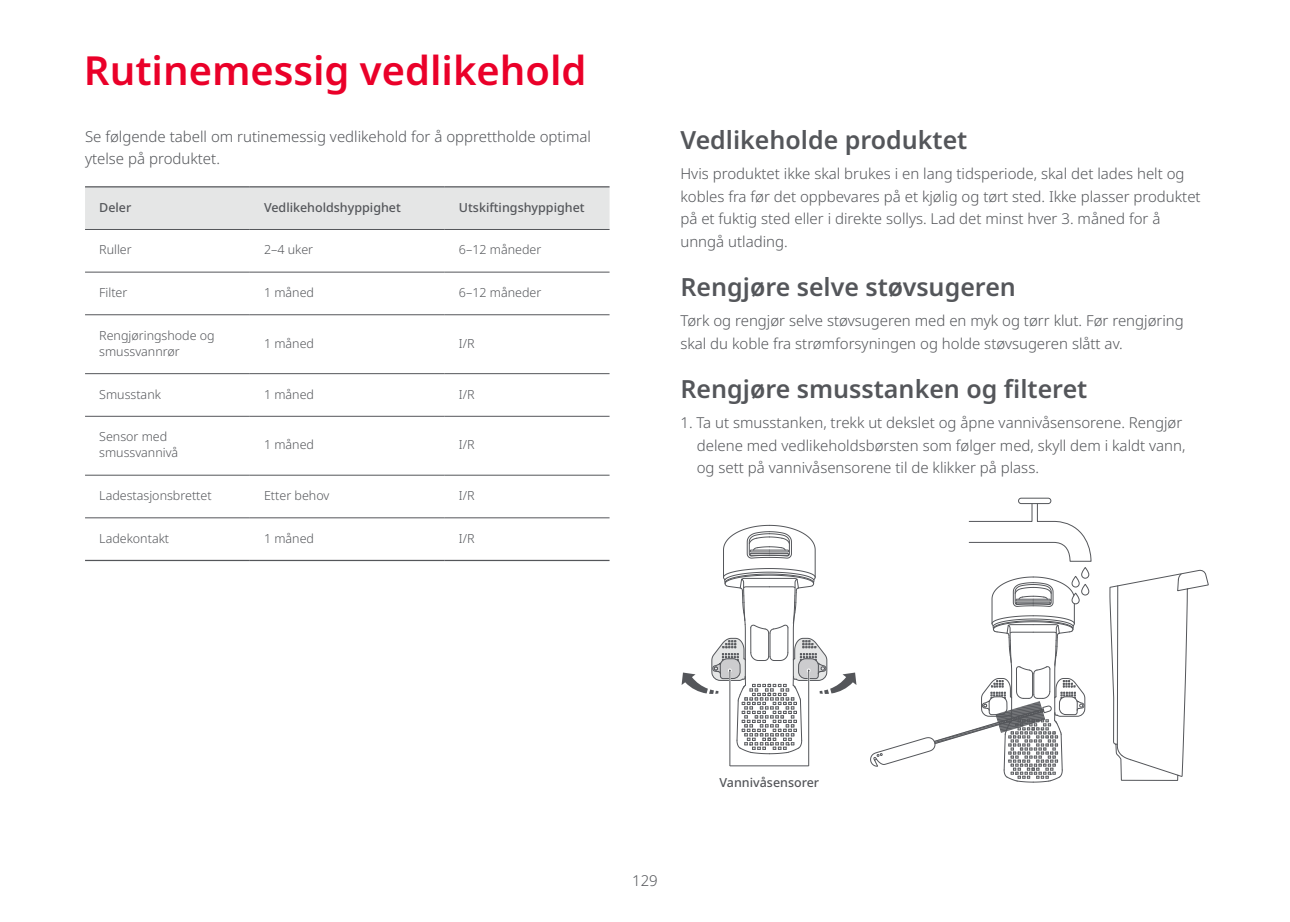
<style>
.page{position:relative;width:1290px;height:922px;background:#fff}
.page>*{position:absolute;margin:0;border:0;box-sizing:border-box;transform-origin:0 0}
.t1{font:600 40px "Noto Sans";color:#ea0029}
.t2{font:600 25px "Noto Sans";color:#54565a}
.t3{font:300 15px/22.5px "Noto Sans";color:#54565a}
.t4{font:300 12.5px/16.2px "Noto Sans";color:#54565a}
.t5{font:500 12.5px "Noto Sans";color:#54565a}
</style>
<div class="page">
<div style="left:85px;top:187px;width:524px;height:42px;background:#e5e6e6"></div>
<hr style="left:85px;top:559px;width:165px;height:2px;background:#54565a">
<hr style="left:250px;top:559px;width:195px;height:2px;background:#54565a">
<hr style="left:445px;top:559px;width:164px;height:2px;background:#54565a">
<hr style="left:85px;top:186px;width:165px;height:1px;background:#54565a">
<hr style="left:250px;top:186px;width:195px;height:1px;background:#54565a">
<hr style="left:445px;top:186px;width:164px;height:1px;background:#54565a">
<hr style="left:85px;top:229px;width:165px;height:1px;background:#54565a">
<hr style="left:250px;top:229px;width:195px;height:1px;background:#54565a">
<hr style="left:445px;top:229px;width:164px;height:1px;background:#54565a">
<hr style="left:85px;top:271px;width:165px;height:1px;background:#54565a">
<hr style="left:250px;top:271px;width:195px;height:1px;background:#54565a">
<hr style="left:445px;top:271px;width:164px;height:1px;background:#54565a">
<hr style="left:85px;top:314px;width:165px;height:1px;background:#54565a">
<hr style="left:250px;top:314px;width:195px;height:1px;background:#54565a">
<hr style="left:445px;top:314px;width:164px;height:1px;background:#54565a">
<hr style="left:85px;top:373px;width:165px;height:1px;background:#54565a">
<hr style="left:250px;top:373px;width:195px;height:1px;background:#54565a">
<hr style="left:445px;top:373px;width:164px;height:1px;background:#54565a">
<hr style="left:85px;top:416px;width:165px;height:1px;background:#54565a">
<hr style="left:250px;top:416px;width:195px;height:1px;background:#54565a">
<hr style="left:445px;top:416px;width:164px;height:1px;background:#54565a">
<hr style="left:85px;top:474px;width:165px;height:1px;background:#54565a">
<hr style="left:250px;top:474px;width:195px;height:1px;background:#54565a">
<hr style="left:445px;top:474px;width:164px;height:1px;background:#54565a">
<hr style="left:85px;top:517px;width:165px;height:1px;background:#54565a">
<hr style="left:250px;top:517px;width:195px;height:1px;background:#54565a">
<hr style="left:445px;top:517px;width:164px;height:1px;background:#54565a">
<svg style="left:1109px;top:569px;width:100px;height:212px"></svg>
<svg style="left:968px;top:503px;width:124px;height:58px"></svg>
<div style="left:1018px;top:497px;width:33px;height:6px;border:1px solid #54565a;border-radius:3px"></div>
<div style="left:1081px;top:567px;width:8px;height:11px;border:1px solid #54565a;border-radius:4px"></div>
<div style="left:1081px;top:584px;width:8px;height:11px;border:1px solid #54565a;border-radius:4px"></div>
<svg style="left:870px;top:576px;width:216px;height:206px"></svg>
<hr style="left:729px;top:670px;width:1px;height:95px;background:#54565a">
<svg style="left:681px;top:524px;width:176px;height:230px"></svg>
<hr style="left:808px;top:670px;width:1px;height:95px;background:#54565a">
<hr style="left:730px;top:765px;width:79px;height:1px;background:#54565a">
<h1 class="t1" style="left:84px;top:43px;width:504px">Rutinemessig vedlikehold</h1>
<p class="t3" style="left:85px;top:125px;width:507px">Se følgende tabell om rutinemessig vedlikehold for å opprettholde optimal ytelse på produktet.</p>
<h2 class="t2" style="left:680px;top:122px;width:288px">Vedlikeholde produktet</h2>
<p class="t3" style="left:680px;top:163px;width:522px">Hvis produktet ikke skal brukes i en lang tidsperiode, skal det lades helt og kobles fra før det oppbevares på et kjølig og tørt sted. Ikke plasser produktet på et fuktig sted eller i direkte sollys. Lad det minst hver 3. måned for å unngå utlading.</p>
<p class="t5" style="left:99px;top:198px;width:34px">Deler</p>
<p class="t5" style="left:264px;top:198px;width:138px">Vedlikeholdshyppighet</p>
<p class="t5" style="left:459px;top:198px;width:127px">Utskiftingshyppighet</p>
<p class="t4" style="left:99px;top:242px;width:34px">Ruller</p>
<p class="t4" style="left:264px;top:242px;width:51px">2–4 uker</p>
<p class="t4" style="left:459px;top:242px;width:84px">6–12 måneder</p>
<p class="t4" style="left:99px;top:284px;width:30px">Filter</p>
<p class="t4" style="left:264px;top:284px;width:52px">1 måned</p>
<p class="t4" style="left:459px;top:284px;width:84px">6–12 måneder</p>
<p class="t4" style="left:99px;top:327px;width:117px">Rengjøringshode og smussvannrør</p>
<p class="t4" style="left:264px;top:335px;width:52px">1 måned</p>
<p class="t4" style="left:459px;top:335px;width:17px">I/R</p>
<p class="t4" style="left:99px;top:386px;width:63px">Smusstank</p>
<p class="t4" style="left:264px;top:386px;width:52px">1 måned</p>
<p class="t4" style="left:459px;top:386px;width:17px">I/R</p>
<p class="t4" style="left:99px;top:428px;width:81px">Sensor med smussvannivå</p>
<p class="t4" style="left:264px;top:437px;width:52px">1 måned</p>
<p class="t4" style="left:459px;top:437px;width:17px">I/R</p>
<p class="t4" style="left:99px;top:487px;width:114px">Ladestasjonsbrettet</p>
<p class="t4" style="left:264px;top:487px;width:67px">Etter behov</p>
<p class="t4" style="left:459px;top:487px;width:17px">I/R</p>
<p class="t4" style="left:99px;top:530px;width:71px">Ladekontakt</p>
<p class="t4" style="left:264px;top:530px;width:52px">1 måned</p>
<p class="t4" style="left:459px;top:530px;width:17px">I/R</p>
<h2 class="t2" style="left:680px;top:269px;width:337px">Rengjøre selve støvsugeren</h2>
<p class="t3" style="left:680px;top:310px;width:505px">Tørk og rengjør selve støvsugeren med en myk og tørr klut. Før rengjøring skal du koble fra strømforsyningen og holde støvsugeren slått av.</p>
<h2 class="t2" style="left:680px;top:371px;width:408px">Rengjøre smusstanken og filteret</h2>
<p class="t3" style="left:697px;top:412px;width:490px;text-indent:-16px">1. Ta ut smusstanken, trekk ut dekslet og åpne vannivåsensorene. Rengjør delene med vedlikeholdsbørsten som følger med, skyll dem i kaldt vann, og sett på vannivåsensorene til de klikker på plass.</p>
<p class="t3" style="left:632px;top:869px;width:27px">129</p>
<p class="t5" style="left:719px;top:773px;width:101px">Vannivåsensorer</p>
</div>
